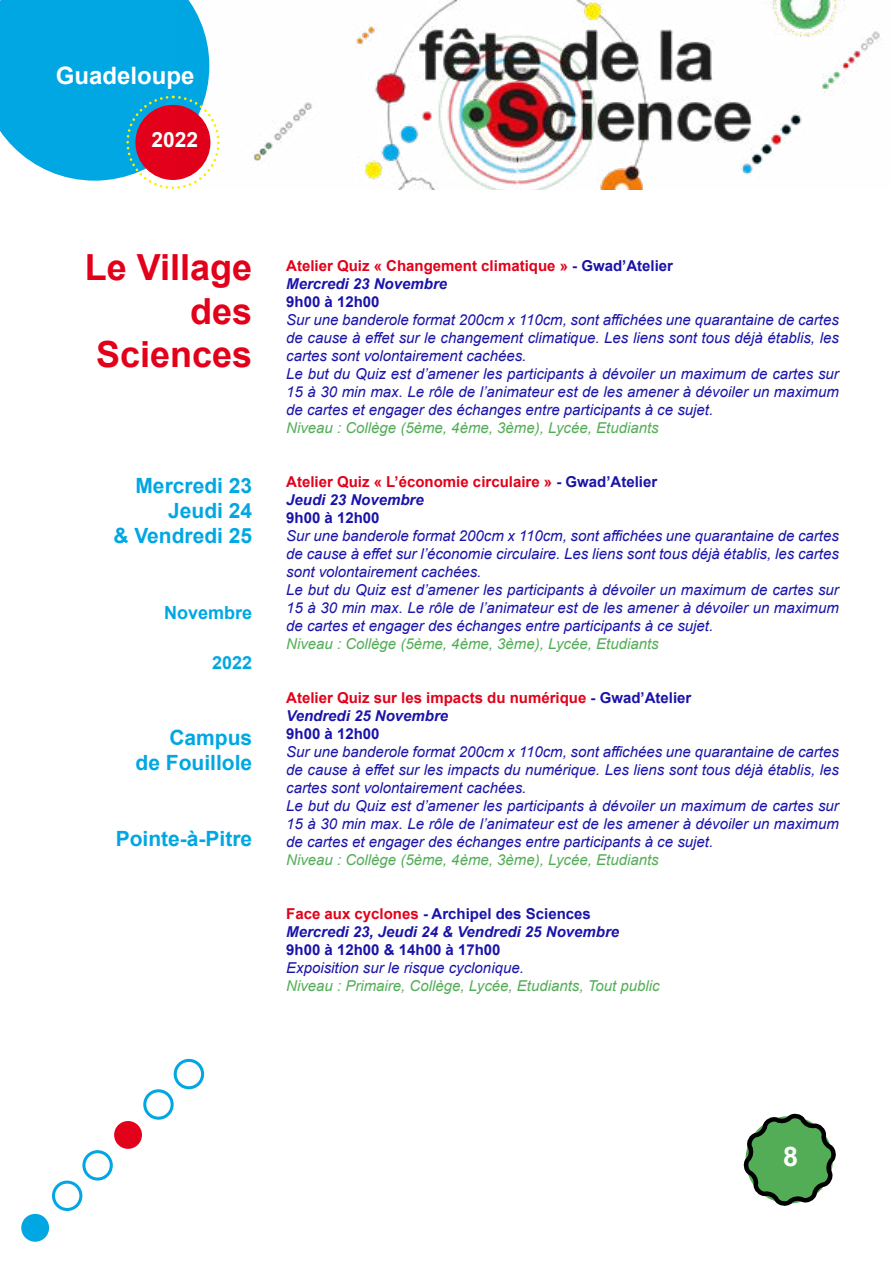
<style>
.page{position:relative;width:893px;height:1263px;background:#fff}
.page>*{position:absolute;margin:0;border:0;box-sizing:border-box;transform-origin:0 0}
.t1{font:700 36px/43.2px "Arial";color:#e2001a;text-align:right}
.t2{font:700 27px "Arial";color:#fff}
.t3{font:700 24px "Arial";color:#fff}
.t4{font:700 21px/25.2px "Arial";color:#00a7e3;text-align:right}
.t5{font:700 21px "Arial";color:#fff}
.t6{font:700 18px "Arial";color:#00a7e3}
.t7{font:italic 15px/18px "Arial";color:#1a13aa}
.t8{font:700 15px/18px "Arial";color:#e2001a}
.t9{font:italic 15px "Arial";color:#53ad57}
.t10{font:italic 700 15px/18px "Arial";color:#1a13aa}
.t11{font:700 15px "Arial";color:#1a13aa}
.s1{color:#1a13aa}
.s2{font-style:italic;color:#1a13aa}
.s3{font-style:normal;color:#e2001a}
.s4{font-style:normal}
</style>
<div class="page">
<div style="left:21px;top:1214px;width:28px;height:28px;background:#00a7e3;border-radius:50%"></div>
<svg style="left:52px;top:1058px;width:153px;height:153px"></svg>
<svg style="left:744px;top:1114px;width:91px;height:92px"></svg>
<svg style="left:0;top:0;width:189px;height:189px;background:#29a3d6"></svg>
<img style="left:175px;top:1px;width:705px;height:188px">
<h3 class="t3" style="left:56px;top:59px;width:140px">Guadeloupe</h3>
<h3 class="t5" style="left:152px;top:125px;width:48px">2022</h3>
<h1 class="t1" style="left:85px;top:247px;width:169px">Le Village des<br>Sciences</h1>
<h3 class="t4" style="left:113px;top:473px;width:140px">Mercredi 23<br>Jeudi 24<br>&amp; Vendredi 25</h3>
<p class="t6" style="left:164px;top:600px;width:90px">Novembre</p>
<p class="t6" style="left:212px;top:650px;width:42px">2022</p>
<h3 class="t4" style="left:136px;top:725px;width:118px">Campus<br>de Fouillole</h3>
<h3 class="t4" style="left:116px;top:826px;width:138px">Pointe-à-Pitre</h3>
<p class="t8" style="left:286px;top:256px;width:388px">Atelier Quiz « Changement climatique » <span class="s1">- Gwad’Atelier<br></span><span class="s2">Mercredi 23 Novembre</span></p>
<p class="t11" style="left:286px;top:291px;width:95px">9h00 à 12h00</p>
<p class="t7" style="left:286px;top:311px;width:554px">Sur une banderole format 200cm x 110cm, sont affichées une quarantaine de cartes de cause à effet sur le changement climatique. Les liens sont tous déjà établis, les cartes sont volontairement cachées.<br>Le but du Quiz est d’amener les participants à dévoiler un maximum de cartes sur 15 à 30 min max. Le rôle de l’animateur est de les amener à dévoiler un maximum de cartes et engager des échanges entre participants à ce sujet.</p>
<p class="t9" style="left:286px;top:418px;width:374px">Niveau : Collège (5ème, 4ème, 3ème), Lycée, Etudiants</p>
<p class="t8" style="left:286px;top:472px;width:372px">Atelier Quiz « L’économie circulaire » <span class="s1">- Gwad’Atelier<br></span><span class="s2">Jeudi 23 Novembre</span></p>
<p class="t11" style="left:286px;top:507px;width:95px">9h00 à 12h00</p>
<p class="t7" style="left:286px;top:527px;width:554px">Sur une banderole format 200cm x 110cm, sont affichées une quarantaine de cartes de cause à effet sur l’économie circulaire. Les liens sont tous déjà établis, les cartes sont volontairement cachées.<br>Le but du Quiz est d’amener les participants à dévoiler un maximum de cartes sur 15 à 30 min max. Le rôle de l’animateur est de les amener à dévoiler un maximum de cartes et engager des échanges entre participants à ce sujet.</p>
<p class="t9" style="left:286px;top:634px;width:374px">Niveau : Collège (5ème, 4ème, 3ème), Lycée, Etudiants</p>
<p class="t8" style="left:286px;top:688px;width:407px">Atelier Quiz sur les impacts du numérique <span class="s1">- Gwad’Atelier<br></span><span class="s2">Vendredi 25 Novembre</span></p>
<p class="t11" style="left:286px;top:723px;width:95px">9h00 à 12h00</p>
<p class="t7" style="left:286px;top:743px;width:554px">Sur une banderole format 200cm x 110cm, sont affichées une quarantaine de cartes de cause à effet sur les impacts du numérique. Les liens sont tous déjà établis, les cartes sont volontairement cachées.<br>Le but du Quiz est d’amener les participants à dévoiler un maximum de cartes sur 15 à 30 min max. Le rôle de l’animateur est de les amener à dévoiler un maximum de cartes et engager des échanges entre participants à ce sujet.</p>
<p class="t9" style="left:286px;top:850px;width:374px">Niveau : Collège (5ème, 4ème, 3ème), Lycée, Etudiants</p>
<p class="t10" style="left:286px;top:905px;width:334px"><span class="s3">Face aux cyclones</span> <span class="s4">- Archipel des Sciences<br></span>Mercredi 23, Jeudi 24 &amp; Vendredi 25 Novembre</p>
<p class="t11" style="left:286px;top:939px;width:216px">9h00 à 12h00 &amp; 14h00 à 17h00</p>
<p class="t7" style="left:286px;top:959px;width:239px">Expoisition sur le risque cyclonique.</p>
<p class="t9" style="left:286px;top:976px;width:375px">Niveau : Primaire, Collège, Lycée, Etudiants, Tout public</p>
<h2 class="t2" style="left:783px;top:1138px;width:17px">8</h2>
</div>
